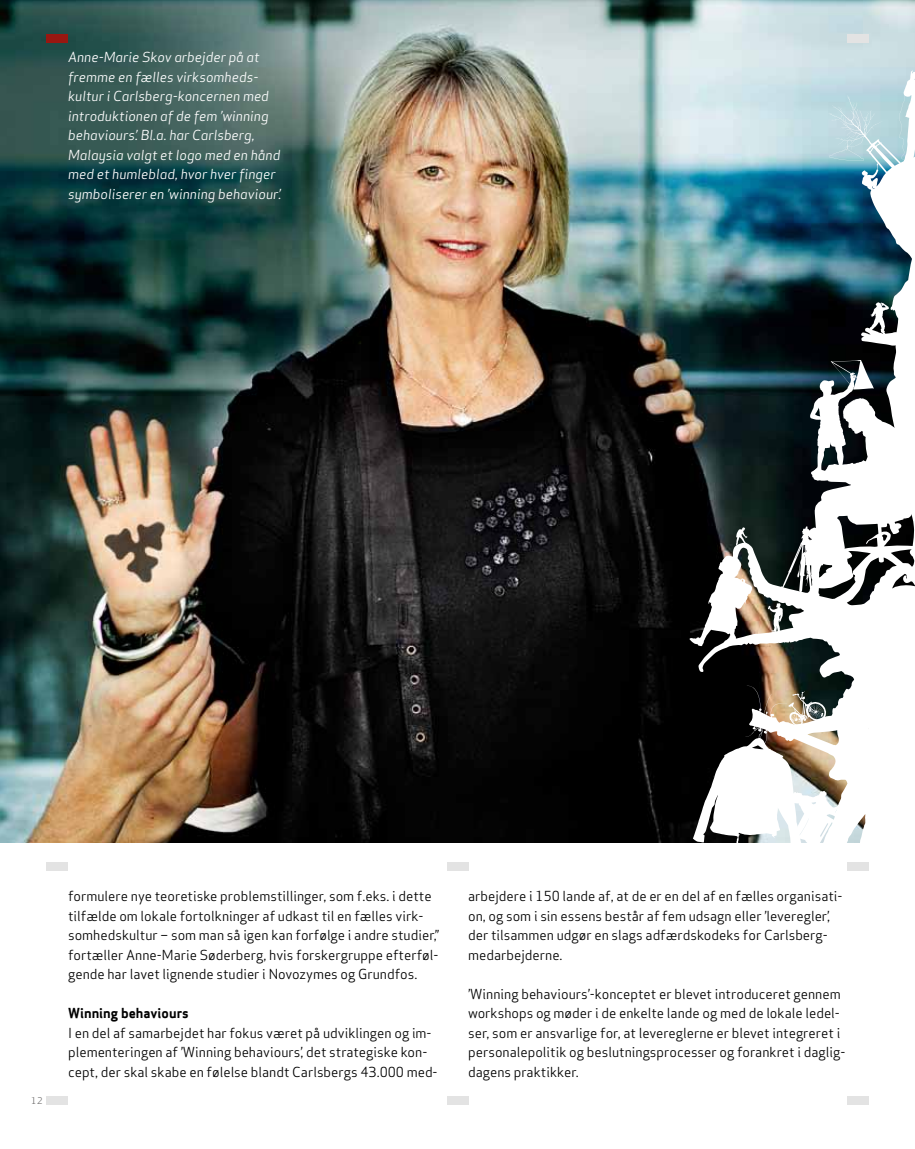
<style>
.page{position:relative;width:915px;height:1149px;background:#fff}
.page>*{position:absolute;margin:0;border:0;box-sizing:border-box;transform-origin:0 0}
.t1{font:13.5px/19.5px "Apex Sans Book T";color:#000}
.t2{font:13.5px/19.5px "Apex Sans Book Italic T";color:#fff}
.t3{font:13.5px "Apex Sans Bold T";color:#000}
.t4{font:9px "Apex Sans Book T";color:#706f6f}
</style>
<div class="page">
<div style="left:47px;top:1096px;width:21px;height:8px;background:#e3e3e3"></div>
<div style="left:446px;top:1096px;width:22px;height:8px;background:#e3e3e3"></div>
<img style="left:0;top:0;width:626px;height:842px">
<img style="left:626px;top:0;width:288px;height:1105px">
<div style="left:47px;top:34px;width:21px;height:9px;background:#981711"></div>
<div style="left:846px;top:34px;width:21px;height:9px;background:#e3e3e3"></div>
<div style="left:47px;top:862px;width:21px;height:8px;background:#e3e3e3"></div>
<div style="left:446px;top:862px;width:22px;height:8px;background:#e3e3e3"></div>
<div style="left:846px;top:862px;width:21px;height:8px;background:#e3e3e3"></div>
<p class="t2" style="left:68px;top:47px;width:215px">Anne-Marie Skov arbejder på at fremme en fælles virksomheds&shy;kultur i Carlsberg-koncernen med introduktionen af de fem ’winning behaviours’. Bl.a. har Carlsberg, Malaysia valgt et logo med en hånd med et humleblad, hvor hver finger symboliserer en ’winning behaviour’.</p>
<p class="t4" style="left:31px;top:1094px;width:13px">12</p>
<p class="t1" style="left:68px;top:886px;width:372px">formulere nye teoretiske problemstillinger, som f.eks. i dette tilfælde om lokale fortolkninger af udkast til en fælles virk&shy;somhedskultur – som man så igen kan forfølge i andre studier,” fortæller Anne-Marie Søderberg, hvis forskergruppe efterføl&shy;gende har lavet lignende studier i Novozymes og G rundfos.</p>
<p class="t3" style="left:68px;top:1004px;width:122px">Winning behaviours</p>
<p class="t1" style="left:68px;top:1022px;width:371px">I en del af samarbejdet har fokus været på udviklingen og im&shy;plementeringen af ’Winning behaviours’, det strategiske kon&shy;cept, der skal skabe en følelse blandt Carlsbergs 43.000 med-</p>
<p class="t1" style="left:468px;top:886px;width:376px">arbejdere i 150 lande af, at de er en del af en fælles organisati&shy;on, og som i sin essens består af fem udsagn eller ’leveregler’, der tilsammen udgør en slags adfærdskodeks for Carlsberg&shy;medarbejderne.</p>
<p class="t1" style="left:468px;top:983px;width:378px">’Winning behaviours’-konceptet er blevet introduceret gennem workshops og møder i de enkelte lande og med de lokale ledel&shy;ser, som er ansvarlige for, at levereglerne er blevet integreret i personalepolitik og beslutningsprocesser og forankret i daglig&shy;dagens praktikker.</p>
</div>
